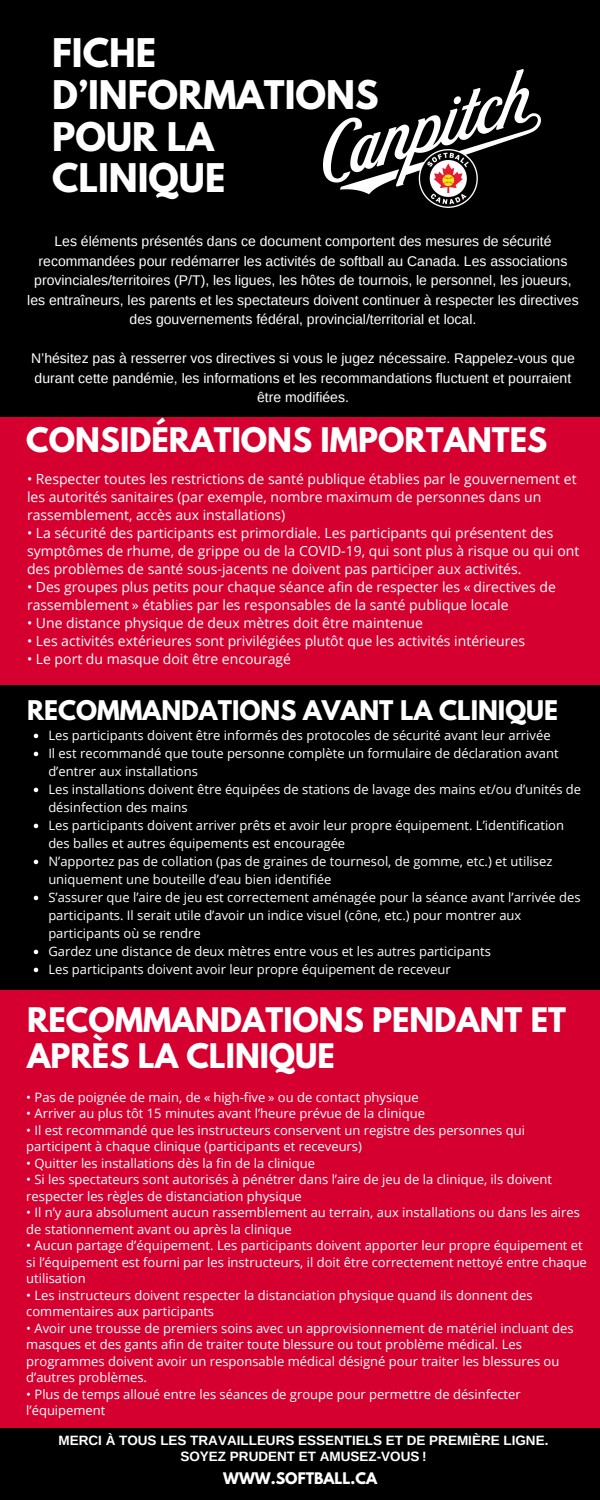
<style>
.page{position:relative;width:600px;height:1500px;background:#d50030}
.page>*{position:absolute;margin:0;border:0;box-sizing:border-box;transform-origin:0 0}
.t1{font:700 35px/41.8px "League Spartan";color:#fff}
.t2{font:700 30px/36px "League Spartan";color:#fff}
.t3{font:700 24px "League Spartan";color:#fff}
.t4{font:700 14.1px "League Spartan";color:#fff}
.t5{font:14px/18px "Open Sans";color:#fff}
.t6{font:14px/19.5px "Arimo";color:#fff;text-align:center}
.t7{font:700 13.5px/15.8px "Arimo";color:#fff;text-align:center}
.t8{font:13px/18px "Open Sans";color:#fff}
</style>
<div class="page">
<div style="left:0;top:0;width:600px;height:417px;background:#000"></div>
<div style="left:0;top:1428px;width:600px;height:72px;background:#000"></div>
<img style="left:323px;top:69px;width:217px;height:139px">
<div style="left:0;top:685px;width:600px;height:305px;background:#000"></div>
<svg style="left:34px;top:734px;width:4px;height:4px"></svg>
<svg style="left:34px;top:752px;width:4px;height:4px"></svg>
<svg style="left:34px;top:788px;width:4px;height:4px"></svg>
<svg style="left:34px;top:824px;width:4px;height:4px"></svg>
<svg style="left:34px;top:860px;width:4px;height:4px"></svg>
<svg style="left:34px;top:896px;width:4px;height:4px"></svg>
<svg style="left:34px;top:950px;width:4px;height:4px"></svg>
<svg style="left:34px;top:968px;width:4px;height:4px"></svg>
<h1 class="t1" style="left:52px;top:36px;width:328px">FICHE<br>D’INFORMATIONS<br>POUR LA<br>CLINIQUE</h1>
<p class="t6" style="left:27px;top:232px;width:553px">Les éléments présentés dans ce document comportent des mesures de sécurité recommandées pour redémarrer les activités de softball au Canada. Les associations provinciales/territoires (P/T), les ligues, les hôtes de tournois, le personnel, les joueurs, les entraîneurs, les parents et les spectateurs doivent continuer à respecter les directives des gouvernements fédéral, provincial/territorial et local.</p>
<p class="t6" style="left:31px;top:349px;width:545px">N’hésitez pas à resserrer vos directives si vous le jugez nécessaire. Rappelez-vous que durant cette pandémie, les informations et les recommandations fluctuent et pourraient être modifiées.</p>
<h2 class="t2" style="left:26px;top:426px;width:523px">CONSIDÉRATIONS IMPORTANTES</h2>
<p class="t5" style="left:27px;top:470px;width:551px">• Respecter toutes les restrictions de santé publique établies par le gouvernement et les autorités sanitaires (par exemple, nombre maximum de personnes dans un rassemblement, accès aux installations)</p>
<p class="t5" style="left:27px;top:524px;width:554px">• La sécurité des participants est primordiale. Les participants qui présentent des symptômes de rhume, de grippe ou de la COVID-19, qui sont plus à risque ou qui ont des problèmes de santé sous-jacents ne doivent pas participer aux activités.</p>
<p class="t5" style="left:27px;top:578px;width:530px">• Des groupes plus petits pour chaque séance afin de respecter les « directives de rassemblement » établies par les responsables de la santé publique locale</p>
<p class="t5" style="left:27px;top:614px;width:398px">• Une distance physique de deux mètres doit être maintenue</p>
<p class="t5" style="left:27px;top:632px;width:500px">• Les activités extérieures sont privilégiées plutôt que les activités intérieures</p>
<p class="t5" style="left:27px;top:650px;width:266px">• Le port du masque doit être encouragé</p>
<h3 class="t3" style="left:27px;top:698px;width:532px">RECOMMANDATIONS AVANT LA CLINIQUE</h3>
<p class="t8" style="left:48px;top:726px;width:534px">Les participants doivent être informés des protocoles de sécurité avant leur arrivée<br>Il est recommandé que toute personne complète un formulaire de déclaration avant d’entrer aux installations<br>Les installations doivent être équipées de stations de lavage des mains et/ou d’unités de désinfection des mains<br>Les participants doivent arriver prêts et avoir leur propre équipement. L’identification des balles et autres équipements est encouragée<br>N’apportez pas de collation (pas de graines de tournesol, de gomme, etc.) et utilisez uniquement une bouteille d’eau bien identifiée<br>S’assurer que l’aire de jeu est correctement aménagée pour la séance avant l’arrivée des participants. Il serait utile d’avoir un indice visuel (cône, etc.) pour montrer aux participants où se rendre<br>Gardez une distance de deux mètres entre vous et les autres participants<br>Les participants doivent avoir leur propre équipement de receveur</p>
<h2 class="t2" style="left:27px;top:1006px;width:541px">RECOMMANDATIONS PENDANT ET<br>APRÈS LA CLINIQUE</h2>
<p class="t8" style="left:26px;top:1088px;width:394px">• Pas de poignée de main, de « high-five » ou de contact physique</p>
<p class="t8" style="left:26px;top:1104px;width:400px">• Arriver au plus tôt 15 minutes avant l’heure prévue de la clinique</p>
<p class="t8" style="left:26px;top:1122px;width:500px;line-height:16.5px">• Il est recommandé que les instructeurs conservent un registre des personnes qui participent à chaque clinique (participants et receveurs)</p>
<p class="t8" style="left:26px;top:1154px;width:290px">• Quitter les installations dès la fin de la clinique</p>
<p class="t8" style="left:26px;top:1171px;width:527px;line-height:16.5px">• Si les spectateurs sont autorisés à pénétrer dans l’aire de jeu de la clinique, ils doivent respecter les règles de distanciation physique</p>
<p class="t8" style="left:26px;top:1204px;width:555px;line-height:16.5px">• Il n’y aura absolument aucun rassemblement au terrain, aux installations ou dans les aires de stationnement avant ou après la clinique</p>
<p class="t8" style="left:26px;top:1237px;width:562px;line-height:16.5px">• Aucun partage d’équipement. Les participants doivent apporter leur propre équipement et si l’équipement est fourni par les instructeurs, il doit être correctement nettoyé entre chaque utilisation</p>
<p class="t8" style="left:26px;top:1287px;width:508px;line-height:16.5px">• Les instructeurs doivent respecter la distanciation physique quand ils donnent des commentaires aux participants</p>
<p class="t8" style="left:26px;top:1320px;width:549px;line-height:16.5px">• Avoir une trousse de premiers soins avec un approvisionnement de matériel incluant des masques et des gants afin de traiter toute blessure ou tout problème médical. Les programmes doivent avoir un responsable médical désigné pour traiter les blessures ou d’autres problèmes.</p>
<p class="t8" style="left:26px;top:1386px;width:496px;line-height:16.5px">• Plus de temps alloué entre les séances de groupe pour permettre de désinfecter l’équipement</p>
<p class="t7" style="left:58px;top:1433px;width:491px">MERCI À TOUS LES TRAVAILLEURS ESSENTIELS ET DE PREMIÈRE LIGNE.<br>SOYEZ PRUDENT ET AMUSEZ-VOUS !</p>
<p class="t4" style="left:223px;top:1472px;width:156px">WWW.SOFTBALL.CA</p>
</div>
